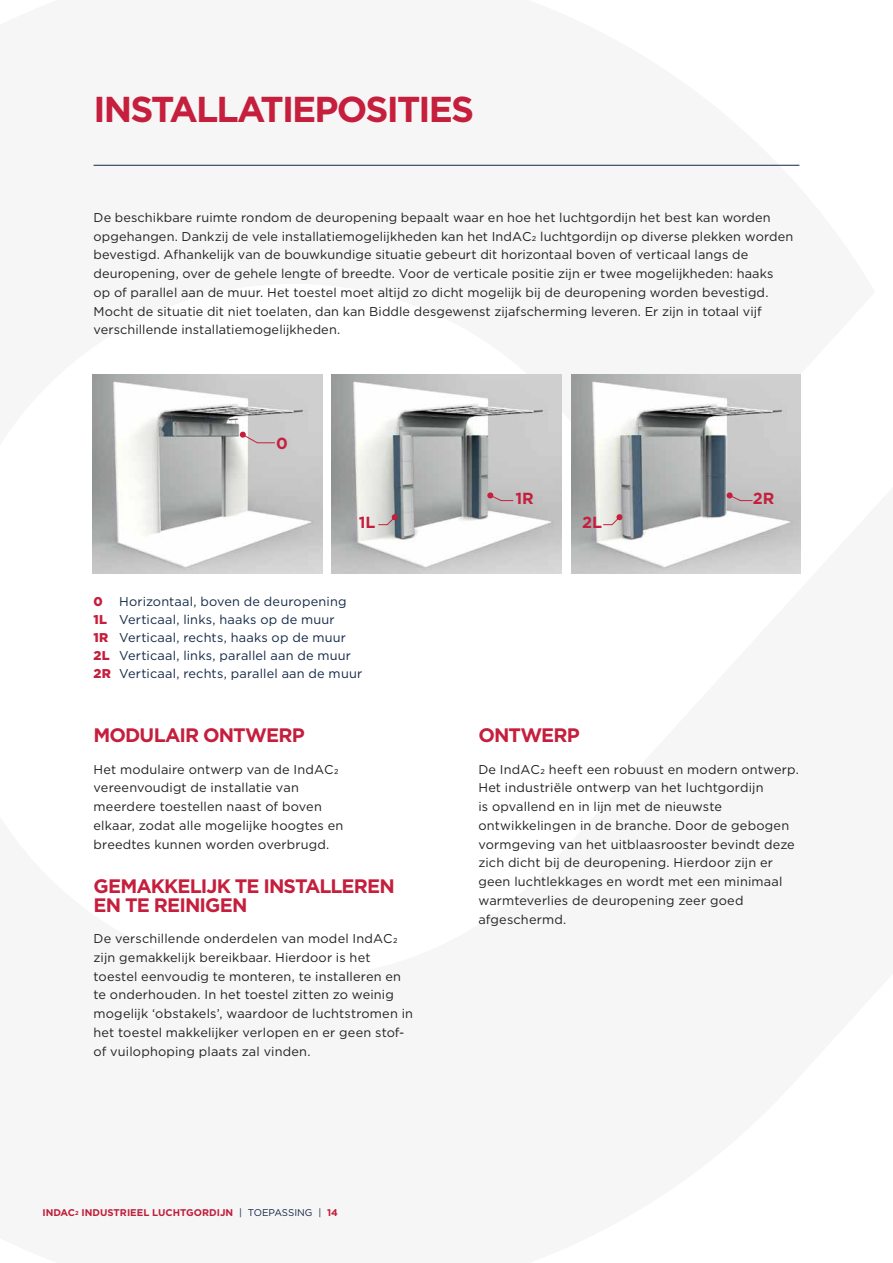
<style>
.page{position:relative;width:893px;height:1263px;background:#fff}
.page>*{position:absolute;margin:0;border:0;box-sizing:border-box;transform-origin:0 0}
.t1{font:700 36px "Gotham";letter-spacing:-.05em;color:#c51f3d}
.t2{font:700 19.5px/18.8px "Gotham";letter-spacing:-.045em;color:#c51f3d}
.t3{font:700 16.05px "Gotham";color:#c51f3d}
.t4{font:12.75px/18.8px "Gotham";letter-spacing:.01em;color:#231f20}
.t5{font:12.75px/18px "Gotham";letter-spacing:.015em;color:#142846}
.t6{font:900 12.75px "Gotham";color:#c51f3d}
.t7{font:700 9.75px "Gotham";color:#c51f3d}
.s1{font-weight:900;color:#c51f3d}
.s2{font-size:5.7px}
.s3{font-weight:400;color:#142846}
</style>
<div class="page">
<hr style="left:94px;top:165px;width:705px;height:1px;background:#142846">
<img style="left:571px;top:375px;width:229px;height:199px">
<img style="left:93px;top:375px;width:229px;height:199px">
<img style="left:332px;top:375px;width:229px;height:199px">
<svg style="left:487px;top:492px;width:27px;height:9px"></svg>
<svg style="left:239px;top:431px;width:37px;height:13px"></svg>
<svg style="left:378px;top:514px;width:20px;height:11px"></svg>
<svg style="left:726px;top:492px;width:27px;height:9px"></svg>
<svg style="left:602px;top:514px;width:21px;height:11px"></svg>
<h1 class="t1" style="left:94px;top:86px;width:382px">INSTALLATIEPOSITIES</h1>
<p class="t4" style="left:94px;top:208px;width:701px">De beschikbare ruimte rondom de deuropening bepaalt waar en hoe het luchtgordijn het best kan worden opgehangen. Dankzij de vele installatiemogelijkheden kan het IndAC2 luchtgordijn op diverse plekken worden bevestigd. Afhankelijk van de bouwkundige situatie gebeurt dit horizontaal boven of verticaal langs de deuropening, over de gehele lengte of breedte. Voor de verticale positie zijn er twee mogelijkheden: haaks op of parallel aan de muur. Het toestel moet altijd zo dicht mogelijk bij de deuropening worden bevestigd.<br>Mocht de situatie dit niet toelaten, dan kan Biddle desgewenst zijafscherming leveren. Er zijn in totaal vijf verschillende installatiemogelijkheden.</p>
<p class="t3" style="left:276px;top:432px;width:13px">0</p>
<p class="t3" style="left:359px;top:512px;width:18px">1L</p>
<p class="t5" style="left:94px;top:592px;width:270px;text-indent:26px">Horizontaal, boven de deuropening <span class="s1">1L</span> Verticaal, links, haaks op de muur<br><span class="s1">1R</span> Verticaal, rechts, haaks op de muur <span class="s1">2L</span> Verticaal, links, parallel aan de muur <span class="s1">2R</span> Verticaal, rechts, parallel aan de muur</p>
<p class="t6" style="left:94px;top:592px;width:11px">0</p>
<h2 class="t2" style="left:94px;top:726px;width:213px">MODULAIR ONTWERP</h2>
<p class="t4" style="left:94px;top:759px;width:251px">Het modulaire ontwerp van de IndAC2 vereenvoudigt de installatie van meerdere toestellen naast of boven elkaar, zodat alle mogelijke hoogtes en breedtes kunnen worden overbrugd.</p>
<h2 class="t2" style="left:94px;top:876px;width:303px">GEMAKKELIJK TE INSTALLEREN<br>EN TE REINIGEN</h2>
<p class="t4" style="left:94px;top:929px;width:321px">De verschillende onderdelen van model IndAC2 zijn gemakkelijk bereikbaar. Hierdoor is het toestel eenvoudig te monteren, te installeren en te onderhouden. In het toestel zitten zo weinig mogelijk ‘obstakels’, waardoor de luchtstromen in het toestel makkelijker verlopen en er geen stof&shy;of vuilophoping plaats zal vinden.</p>
<p class="t7" style="left:43px;top:1205px;width:297px">INDAC<span class="s2">2</span> INDUSTRIEEL LUCHTGORDIJN <span class="s3">| TOEPASSING |</span> 14</p>
<p class="t3" style="left:515px;top:488px;width:20px">1R</p>
<p class="t3" style="left:582px;top:512px;width:21px">2L</p>
<p class="t3" style="left:753px;top:488px;width:23px">2R</p>
<h2 class="t2" style="left:478px;top:726px;width:103px">ONTWERP</h2>
<p class="t4" style="left:478px;top:759px;width:322px">De IndAC2 heeft een robuust en modern ontwerp.<br>Het industriële ontwerp van het luchtgordijn<br>is opvallend en in lijn met de nieuwste ontwikkelingen in de branche. Door de gebogen vormgeving van het uitblaasrooster bevindt deze zich dicht bij de deuropening. Hierdoor zijn er geen luchtlekkages en wordt met een minimaal warmteverlies de deuropening zeer goed afgeschermd.</p>
</div>
